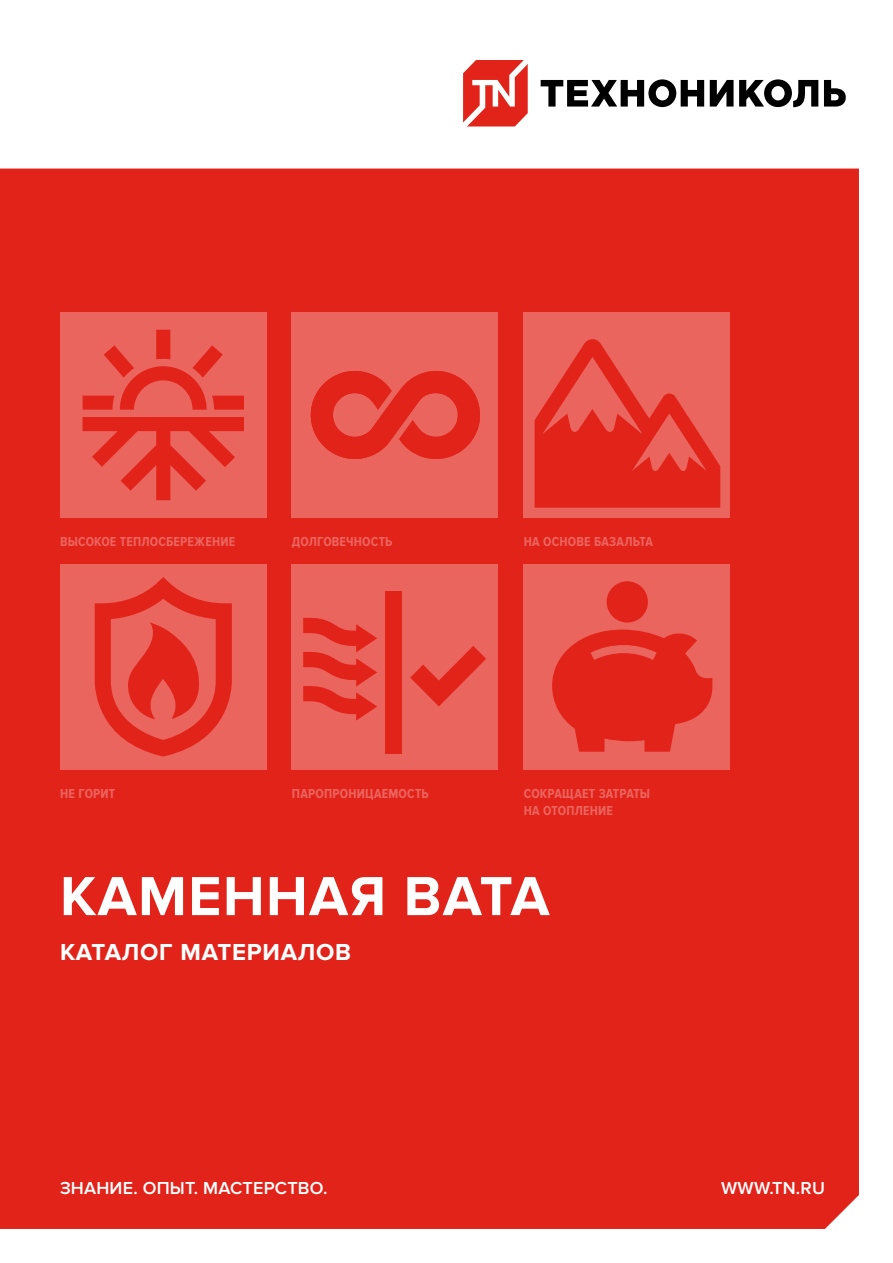
<style>
.page{position:relative;width:893px;height:1263px;background:#fff}
.page>*{position:absolute;margin:0;border:0;box-sizing:border-box;transform-origin:0 0}
.t1{font:700 57px "Proxima Nova";letter-spacing:.025em;color:#fff}
.t2{font:700 24px "Proxima Nova";letter-spacing:.03em;color:#fff}
.t3{font:600 18px "Proxima Nova";letter-spacing:.01em;color:#fff}
.t4{font:700 13.5px/16.5px "Proxima Nova Cond";letter-spacing:.01em;color:#eb655f}
</style>
<div class="page">
<div style="left:0;top:169px;width:859px;height:1060px;background:#e2231a"></div>
<div style="left:292px;top:312px;width:206px;height:206px;background:#eb655f"></div>
<svg style="left:311px;top:371px;width:169px;height:88px"></svg>
<div style="left:60px;top:312px;width:206px;height:206px;background:#eb655f"></div>
<svg style="left:83px;top:330px;width:161px;height:80px"></svg>
<svg style="left:83px;top:417px;width:161px;height:83px"></svg>
<svg style="left:541px;top:79px;width:163px;height:28px"></svg>
<svg style="left:710px;top:80px;width:23px;height:27px"></svg>
<svg style="left:824px;top:80px;width:22px;height:27px"></svg>
<svg style="left:463px;top:60px;width:65px;height:66px"></svg>
<svg style="left:739px;top:79px;width:79px;height:28px"></svg>
<div style="left:524px;top:312px;width:206px;height:206px;background:#eb655f"></div>
<svg style="left:535px;top:339px;width:185px;height:169px"></svg>
<div style="left:60px;top:564px;width:206px;height:206px;background:#eb655f"></div>
<svg style="left:95px;top:577px;width:137px;height:179px"></svg>
<div style="left:524px;top:564px;width:206px;height:206px;background:#eb655f"></div>
<div style="left:607px;top:581px;width:41px;height:41px;background:#e2231a;border-radius:50%"></div>
<svg style="left:552px;top:630px;width:160px;height:122px"></svg>
<div style="left:292px;top:564px;width:206px;height:206px;background:#eb655f"></div>
<svg style="left:410px;top:646px;width:76px;height:60px"></svg>
<div style="left:386px;top:591px;width:16px;height:163px;background:#e2231a"></div>
<svg style="left:303px;top:618px;width:74px;height:103px"></svg>
<p class="t4" style="left:60px;top:534px;width:177px">ВЫСОКОЕ ТЕПЛОСБЕРЕЖЕНИЕ</p>
<p class="t4" style="left:292px;top:534px;width:102px">ДОЛГОВЕЧНОСТЬ</p>
<p class="t4" style="left:524px;top:534px;width:131px">НА ОСНОВЕ БАЗАЛЬТА</p>
<p class="t4" style="left:292px;top:786px;width:138px">ПАРОПРОНИЦАЕМОСТЬ</p>
<p class="t4" style="left:60px;top:786px;width:57px">НЕ ГОРИТ</p>
<p class="t4" style="left:524px;top:786px;width:128px">СОКРАЩАЕТ ЗАТРАТЫ<br>НА ОТОПЛЕНИЕ</p>
<h1 class="t1" style="left:60px;top:863px;width:491px">КАМЕННАЯ ВАТА</h1>
<h2 class="t2" style="left:60px;top:938px;width:293px">КАТАЛОГ МАТЕРИАЛОВ</h2>
<h3 class="t3" style="left:60px;top:1178px;width:269px">ЗНАНИЕ. ОПЫТ. МАСТЕРСТВО.</h3>
<h3 class="t3" style="left:721px;top:1178px;width:105px">WWW.TN.RU</h3>
</div>
